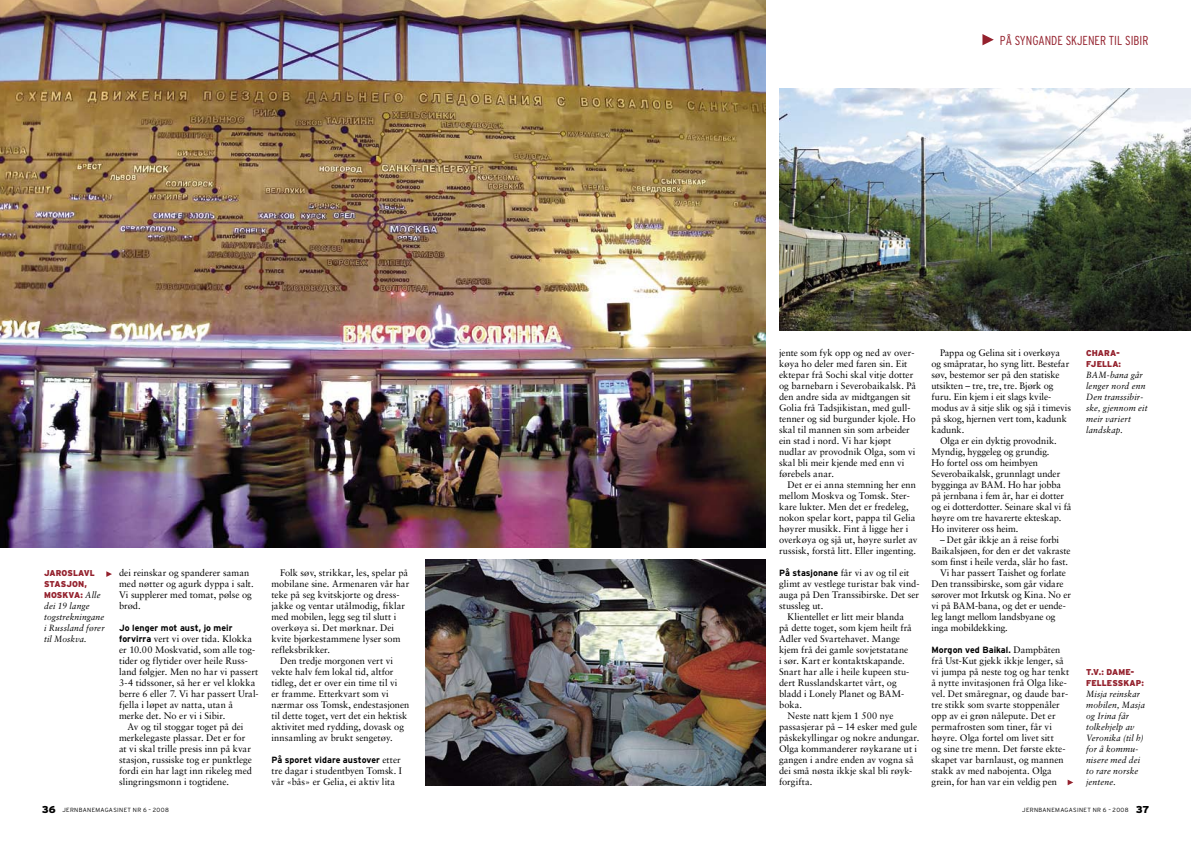
<style>
.page{position:relative;width:1191px;height:842px;background:#fff}
.page>*{position:absolute;margin:0;border:0;box-sizing:border-box;transform-origin:0 0}
.t1{font:300 condensed 13px "Interstate";color:#94212d}
.t2{font:9.5px/11px "Sabon";color:#000}
.t3{font:italic 9px/11px "Sabon";letter-spacing:.015em;color:#000;scale:.95 1}
.t4{font:700 9px "Interstate";letter-spacing:.005em;color:#000}
.t5{font:900 8.5px/11px "Interstate";letter-spacing:.01em;color:#94212d;scale:.95 1}
.t6{font:300 6px "Interstate";letter-spacing:.055em;color:#000}
.s1{font-family:"Sabon";font-weight:400;font-style:italic;font-size:9px;color:#000}
.s2{font-family:"Interstate";font-weight:700;font-size:9px}
.s3{font-family:"Sabon";font-weight:400;font-size:9.5px}
.s4{font-weight:900;font-size:10px}
</style>
<div class="page">
<img style="left:425px;top:559px;width:340px;height:226px">
<svg style="left:1067px;top:780px;width:6px;height:5px"></svg>
<img style="left:780px;top:88px;width:411px;height:242px">
<img style="left:0;top:0;width:765px;height:548px">
<svg style="left:106px;top:571px;width:6px;height:6px"></svg>
<svg style="left:982px;top:34px;width:11px;height:11px"></svg>
<p class="t5" style="left:44px;top:568px;width:61px">JAROSLAVL<br>STASJON,<br>MOSKVA: <span class="s1">Alle</span></p>
<p class="t3" style="left:44px;top:601px;width:65px">dei 19 lange togstrekningane i Russland fører til Moskva.</p>
<p class="t2" style="left:119px;top:567px;width:136px">dei reinskar og spanderer saman med nøtter og agurk dyppa i salt.<br>Vi supplerer med tomat, pølse og brød.</p>
<p class="t4" style="left:119px;top:623px;width:115px">Jo lenger mot aust, jo meir</p>
<p class="t2" style="left:119px;top:633px;width:135px"><span class="s2">forvirra</span> vert vi over tida. Klokka</p>
<p class="t2" style="left:119px;top:644px;width:137px">er 10.00 Moskvatid, som alle tog-</p>
<p class="t2" style="left:119px;top:655px;width:130px">tider og flytider over heile Russ-</p>
<p class="t2" style="left:119px;top:666px;width:141px">land følgjer. Men no har vi passert</p>
<p class="t2" style="left:119px;top:677px;width:138px">3-4 tidssoner, så her er vel klokka</p>
<p class="t2" style="left:119px;top:688px;width:141px">berre 6 eller 7. Vi har passert Ural-</p>
<p class="t2" style="left:119px;top:699px;width:115px">fjella i løpet av natta, utan å</p>
<p class="t2" style="left:119px;top:710px;width:108px">merke det. No er vi i Sibir.</p>
<p class="t2" style="left:128px;top:721px;width:117px">Av og til stoggar toget på dei</p>
<p class="t2" style="left:119px;top:732px;width:128px">merkelegaste plassar. Det er for</p>
<p class="t2" style="left:119px;top:743px;width:133px">at vi skal trille presis inn på kvar</p>
<p class="t2" style="left:119px;top:754px;width:134px">stasjon, russiske tog er punktlege</p>
<p class="t2" style="left:119px;top:765px;width:134px">fordi ein har lagt inn rikeleg med</p>
<p class="t2" style="left:119px;top:776px;width:112px">slingringsmonn i togtidene.</p>
<p class="t2" style="left:280px;top:567px;width:130px">Folk søv, strikkar, les, spelar på</p>
<p class="t2" style="left:271px;top:578px;width:139px">mobilane sine. Armenaren vår har</p>
<p class="t2" style="left:271px;top:589px;width:130px">teke på seg kvitskjorte og dress-</p>
<p class="t2" style="left:271px;top:600px;width:135px">jakke og ventar utålmodig, fiklar</p>
<p class="t2" style="left:271px;top:611px;width:126px">med mobilen, legg seg til slutt i</p>
<p class="t2" style="left:271px;top:622px;width:124px">overkøya si. Det mørknar. Dei</p>
<p class="t2" style="left:271px;top:633px;width:130px">kvite bjørkestammene lyser som</p>
<p class="t2" style="left:271px;top:644px;width:60px">refleksbrikker.</p>
<p class="t2" style="left:280px;top:655px;width:115px">Den tredje morgonen vert vi</p>
<p class="t2" style="left:271px;top:666px;width:123px">vekte halv fem lokal tid, altfor</p>
<p class="t2" style="left:271px;top:677px;width:127px">tidleg, det er over ein time til vi</p>
<p class="t2" style="left:271px;top:688px;width:119px">er framme. Etterkvart som vi</p>
<p class="t2" style="left:271px;top:699px;width:139px">nærmar oss Tomsk, endestasjonen</p>
<p class="t2" style="left:271px;top:710px;width:137px">til dette toget, vert det ein hektisk</p>
<p class="t2" style="left:271px;top:721px;width:134px">aktivitet med rydding, dovask og</p>
<p class="t2" style="left:271px;top:732px;width:123px">innsamling av brukt sengetøy.</p>
<p class="t4" style="left:271px;top:755px;width:131px">På sporet vidare austover <span class="s3">etter</span></p>
<p class="t2" style="left:271px;top:765px;width:132px">tre dagar i studentbyen Tomsk. I vår «bås» er Gelia, ei aktiv lita</p>
<h1 class="t1" style="left:1000px;top:33px;width:33px">PÅ SYNGAN</h1>
<h1 class="t1" style="left:1051px;top:33px;width:99px">DE SKJENER TIL SIBIR</h1>
<p class="t2" style="left:779px;top:347px;width:139px">jente som fyk opp og ned av over&shy;køya ho deler med faren sin. Eit ektepar frå Sochi skal vitje dotter og barnebarn i Severobaikalsk. På den andre sida av midtgangen sit<br>Golia frå Tadsjikistan, med gull&shy;tenner og sid burgunder kjole. Ho skal til mannen sin som arbeider ein stad i nord. Vi har kjøpt nudlar av provodnik Olga, som vi skal bli meir kjende med enn vi førebels anar.</p>
<p class="t2" style="left:779px;top:479px;width:140px;text-indent:8px">Det er ei anna stemning her enn mellom Moskva og Tomsk. Ster&shy;kare lukter. Men det er fredeleg, nokon spelar kort, pappa til Gelia høyrer musikk. Fint å ligge her i overkøya og sjå ut, høyre surlet av russisk, forstå litt. Eller ingenting.</p>
<p class="t2" style="left:779px;top:567px;width:132px"><span class="s2">På stasjonane</span> får vi av og til eit</p>
<p class="t2" style="left:779px;top:578px;width:142px">glimt av vestlege turistar bak vind-</p>
<p class="t2" style="left:779px;top:589px;width:142px">auga på Den Transsibirske. Det ser</p>
<p class="t2" style="left:779px;top:600px;width:46px">stussleg ut.</p>
<p class="t2" style="left:787px;top:611px;width:118px">Klientellet er litt meir blanda</p>
<p class="t2" style="left:779px;top:622px;width:134px">på dette toget, som kjem heilt frå</p>
<p class="t2" style="left:779px;top:633px;width:122px">Adler ved Svartehavet. Mange</p>
<p class="t2" style="left:779px;top:644px;width:131px">kjem frå dei gamle sovjetstatane</p>
<p class="t2" style="left:779px;top:655px;width:127px">i sør. Kart er kontaktskapande.</p>
<p class="t2" style="left:779px;top:666px;width:132px">Snart har alle i heile kupeen stu-</p>
<p class="t2" style="left:779px;top:677px;width:119px">dert Russlandskartet vårt, og</p>
<p class="t2" style="left:779px;top:688px;width:127px">bladd i Lonely Planet og BAM-</p>
<p class="t2" style="left:779px;top:699px;width:24px">boka.</p>
<p class="t2" style="left:787px;top:710px;width:107px">Neste natt kjem 1 500 nye</p>
<p class="t2" style="left:779px;top:721px;width:140px">passasjerar på – 14 esker med gule</p>
<p class="t2" style="left:779px;top:732px;width:142px">påskekyllingar og nokre andungar.</p>
<p class="t2" style="left:779px;top:743px;width:140px">Olga kommanderer røykarane ut i</p>
<p class="t2" style="left:779px;top:754px;width:136px">gangen i andre enden av vogna så</p>
<p class="t2" style="left:779px;top:765px;width:135px">dei små nøsta ikkje skal bli røyk-</p>
<p class="t2" style="left:779px;top:776px;width:35px">forgifta.</p>
<p class="t2" style="left:931px;top:347px;width:141px;text-indent:9px">Pappa og Gelina sit i overkøya og småpratar, ho syng litt. Bestefar søv, bestemor ser på den statiske utsikten – tre, tre, tre. Bjørk og furu. Ein kjem i eit slags kvile&shy;modus av å sitje slik og sjå i timevis på skog, hjernen vert tom, kadunk kadunk.</p>
<p class="t2" style="left:931px;top:435px;width:141px;text-indent:9px">Olga er ein dyktig provodnik.<br>Myndig, hyggeleg og grundig.<br>Ho fortel oss om heimbyen<br>Severobaikalsk, grunnlagt under bygginga av BAM. Ho har jobba på jernbana i fem år, har ei dotter og ei dotterdotter. Seinare skal vi få høyre om tre havarerte ekteskap.<br>Ho inviterer oss heim.</p>
<p class="t2" style="left:940px;top:534px;width:121px">– Det går ikkje an å reise forbi</p>
<p class="t2" style="left:931px;top:545px;width:141px">Baikalsjøen, for den er det vakraste</p>
<p class="t2" style="left:931px;top:556px;width:138px">som finst i heile verda, slår ho fast.</p>
<p class="t2" style="left:940px;top:567px;width:127px">Vi har passert Taishet og forlate</p>
<p class="t2" style="left:931px;top:578px;width:134px">Den transsibirske, som går vidare</p>
<p class="t2" style="left:931px;top:589px;width:141px">sørover mot Irkutsk og Kina. No er</p>
<p class="t2" style="left:931px;top:600px;width:135px">vi på BAM-bana, og det er uende-</p>
<p class="t2" style="left:931px;top:611px;width:126px">leg langt mellom landsbyane og</p>
<p class="t2" style="left:931px;top:622px;width:78px">inga mobildekking.</p>
<p class="t4" style="left:931px;top:645px;width:130px">Morgon ved Baikal. <span class="s3">Dampbåten</span></p>
<p class="t2" style="left:931px;top:655px;width:139px">frå Ust-Kut gjekk ikkje lenger, så vi jumpa på neste tog og har tenkt å nytte invitasjonen frå Olga like&shy;vel. Det småregnar, og daude bar&shy;tre stikk som svarte stoppenåler opp av ei grøn nålepute. Det er permafrosten som tiner, får vi høyre. Olga fortel om livet sitt<br>og sine tre menn. Det første ekte&shy;skapet var barnlaust, og mannen stakk av med nabojenta. Olga grein, for han var ein veldig pen</p>
<p class="t5" style="left:1086px;top:348px;width:38px">CHARA-<br>FJELLA:</p>
<p class="t3" style="left:1086px;top:370px;width:66px">BAM-bana går lenger nord enn<br>Den transsibir&shy;ske, gjennom eit meir variert landskap.</p>
<p class="t5" style="left:1086px;top:667px;width:62px">T.v.: DAM E-<br>FELLESSKAP:</p>
<p class="t3" style="left:1086px;top:689px;width:63px">Misja reinskar mobilen, Masja og Irina får tolkehjelp av<br>Veronika (til h) for å kommu&shy;nisere med dei to rare norske jentene.</p>
<p class="t6" style="left:42px;top:807px;width:128px"><span class="s4">36</span> JERNBANEMAGASINET NR 6 – 2008</p>
<p class="t6" style="left:1022px;top:807px;width:129px">JERNBANEMAGASINET NR 6 – 2008 <span class="s4">37</span></p>
</div>
